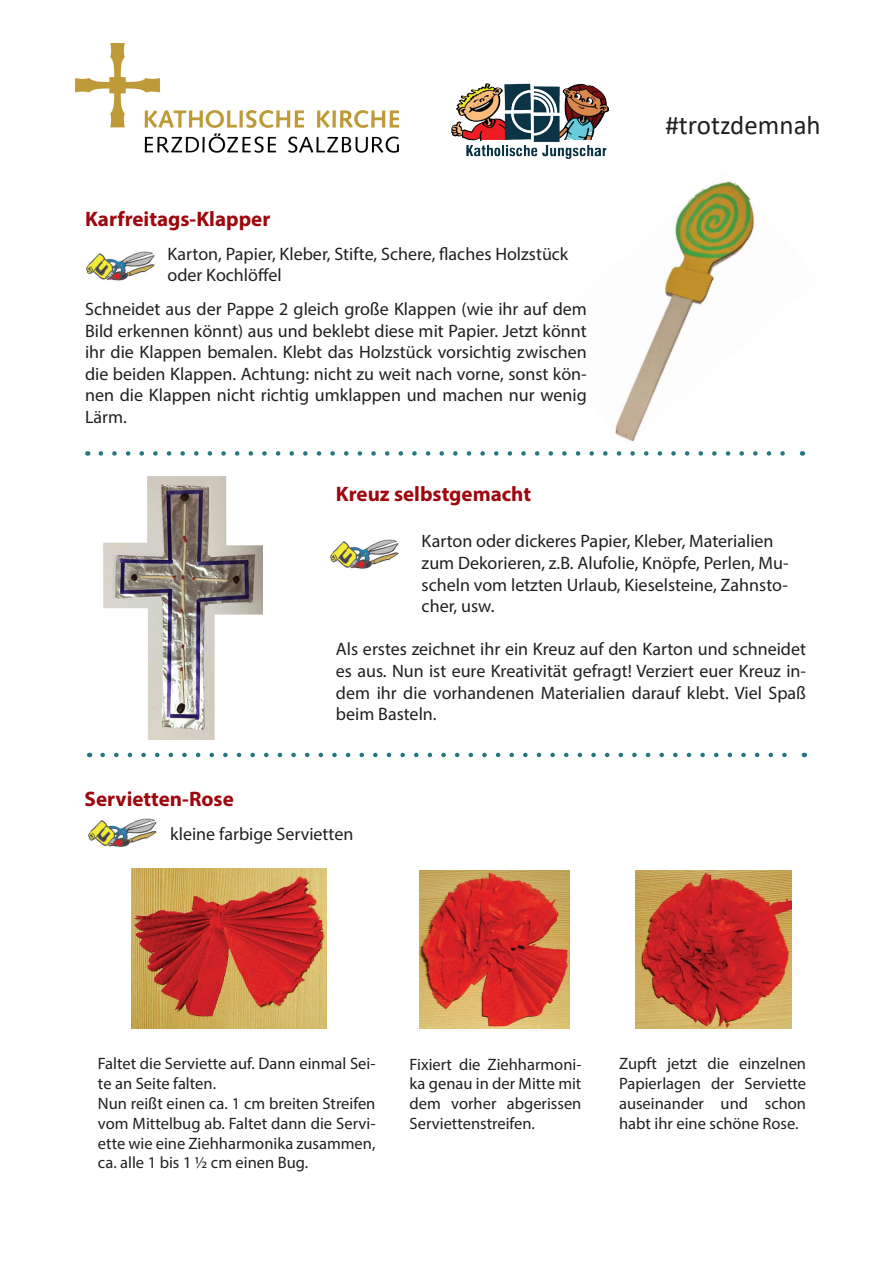
<style>
.page{position:relative;width:893px;height:1263px;background:#fff}
.page>*{position:absolute;margin:0;border:0;box-sizing:border-box;transform-origin:0 0}
.t1{font:27px "Calibri";color:#231f20}
.t2{font:700 21px "Myriad Pro";color:#9d070d}
.t3{font:18px/21.6px "Myriad Pro";color:#231f20}
.t4{font:16.5px/19.8px "Myriad Pro";color:#231f20;text-align:justify}
</style>
<div class="page">
<img style="left:75px;top:43px;width:323px;height:110px">
<img style="left:452px;top:84px;width:156px;height:74px">
<svg style="left:101px;top:451px;width:684px;height:5px"></svg>
<img style="left:103px;top:476px;width:160px;height:264px">
<img style="left:330px;top:539px;width:69px;height:30px">
<img style="left:132px;top:868px;width:194px;height:160px">
<img style="left:419px;top:871px;width:150px;height:157px">
<img style="left:635px;top:871px;width:156px;height:157px">
<img style="left:86px;top:251px;width:69px;height:30px">
<img style="left:615px;top:181px;width:140px;height:261px">
<svg style="left:103px;top:753px;width:684px;height:4px"></svg>
<img style="left:88px;top:818px;width:69px;height:29px">
<p class="t2" style="left:85px;top:205px;width:187px">Karfreitags-Klapper</p>
<p class="t3" style="left:167px;top:243px;width:402px">Karton, Papier, Kleber, Stifte, Schere, flaches Holzstück oder Kochlöffel</p>
<p class="t3" style="left:85px;top:298px;width:503px;text-align:justify">Schneidet aus der Pappe 2 gleich große Klappen (wie ihr auf dem Bild erkennen könnt) aus und beklebt diese mit Papier. Jetzt könnt ihr die Klappen bemalen. Klebt das Holzstück vorsichtig zwischen die beiden Klappen. Achtung: nicht zu weit nach vorne, sonst kön&shy;nen die Klappen nicht richtig umklappen und machen nur wenig Lärm.</p>
<h1 class="t1" style="left:665px;top:106px;width:157px">#trotzdemnah</h1>
<p class="t2" style="left:336px;top:480px;width:197px">Kreuz selbstgemacht</p>
<p class="t3" style="left:422px;top:530px;width:368px">Karton oder dickeres Papier, Kleber, Materialien zum Dekorieren, z.B. Alufolie, Knöpfe, Perlen, Mu&shy;scheln vom letzten Urlaub, Kieselsteine, Zahnsto&shy;cher, usw.</p>
<p class="t3" style="left:336px;top:638px;width:472px;text-align:justify">Als erstes zeichnet ihr ein Kreuz auf den Karton und schneidet es aus. Nun ist eure Kreativität gefragt! Verziert euer Kreuz in&shy;dem ihr die vorhandenen Materialien darauf klebt. Viel Spaß beim Basteln.</p>
<p class="t2" style="left:85px;top:785px;width:151px">Servietten-Rose</p>
<p class="t3" style="left:170px;top:822px;width:185px">kleine farbige Servietten</p>
<p class="t4" style="left:98px;top:1053px;width:279px;text-align:left">Faltet die Serviette auf. Dann einmal Sei&shy;te an Seite falten.<br>Nun reißt einen ca. 1 cm breiten Streifen vom Mittelbug ab. Faltet dann die Servi&shy;ette wie eine Ziehharmonika zusammen, ca. alle 1 bis 1 ½ cm einen Bug.</p>
<p class="t4" style="left:410px;top:1054px;width:173px">Fixiert die Ziehharmoni&shy;ka genau in der Mitte mit dem vorher abgerissen Serviettenstreifen.</p>
<p class="t4" style="left:619px;top:1053px;width:189px">Zupft jetzt die einzelnen Papierlagen der Serviette auseinander und schon habt ihr eine schöne Rose.</p>
</div>
